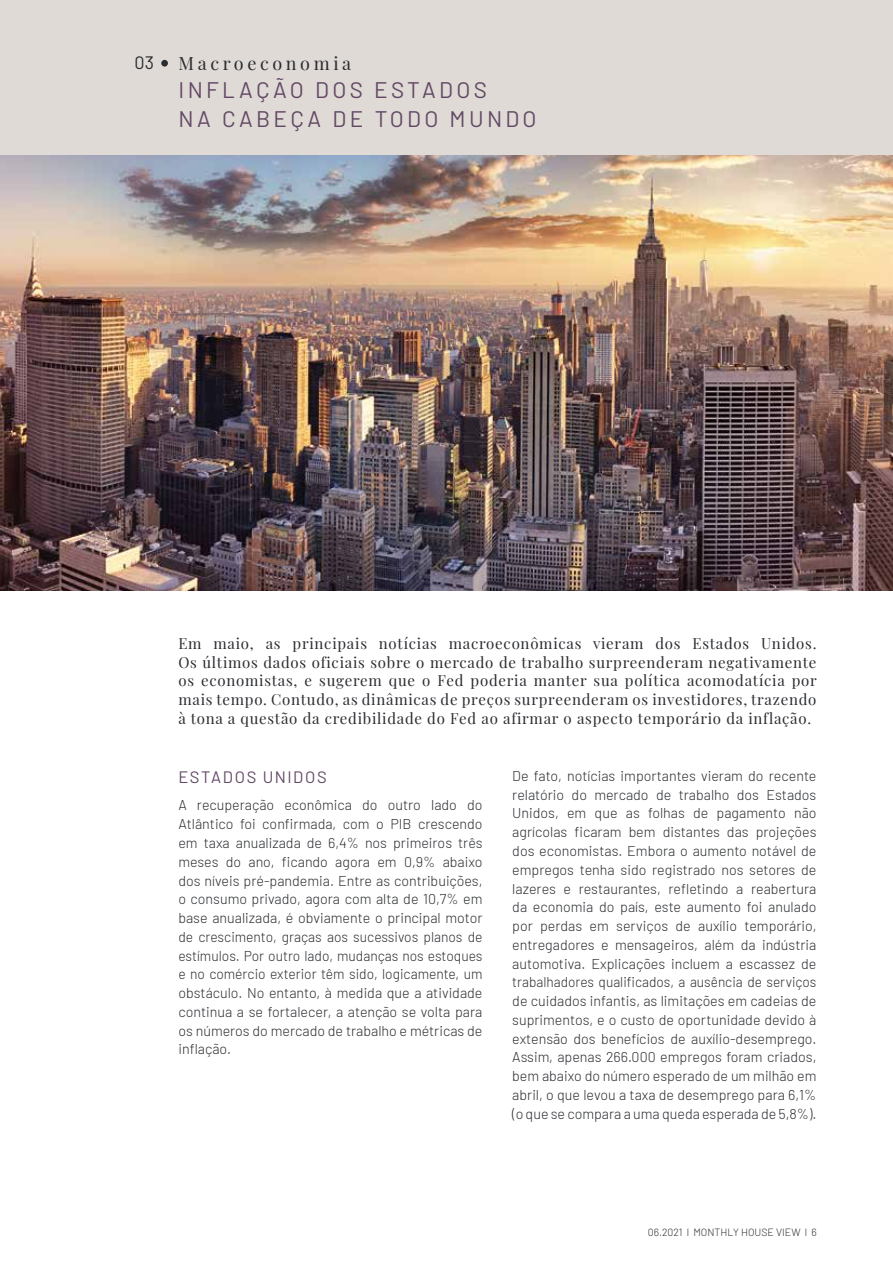
<style>
.page{position:relative;width:893px;height:1263px;background:#fff}
.page>*{position:absolute;margin:0;border:0;box-sizing:border-box;transform-origin:0 0}
.t1{font:22.5px/28.5px "Barlow";letter-spacing:.15em;color:#624865}
.t2{font:18px "Playfair Display";letter-spacing:.2em;color:#2a2c30}
.t3{font:18px "Barlow";color:#2a2c30}
.t4{font:16.5px "Barlow";letter-spacing:.1em;color:#624865}
.t5{font:15px/18.8px "Playfair Display";letter-spacing:.05em;color:#2a2c30;text-align:justify}
.t6{font:300 14.25px/18.8px "Barlow";color:#2a2c30;text-align:justify}
.t7{font:300 10.5px "Barlow";color:#2a2c30}
</style>
<div class="page">
<img style="left:0;top:154px;width:893px;height:436px">
<div style="left:0;top:0;width:893px;height:154px;background:#dfdad5"></div>
<div style="left:161px;top:60px;width:7px;height:7px;background:#2a2c30;border-radius:50%"></div>
<p class="t3" style="left:134px;top:50px;width:21px">03</p>
<p class="t2" style="left:179px;top:49px;width:174px">Macroeconomia</p>
<h1 class="t1" style="left:179px;top:74px;width:359px">INFLAÇÃO DOS ESTADOS<br>NA CABEÇA DE TODO MUNDO</h1>
<p class="t5" style="left:178px;top:632px;width:640px">Em maio, as principais notícias macroeconômicas vieram dos Estados Unidos.<br>Os últimos dados oficiais sobre o mercado de trabalho surpreenderam negativamente os economistas, e sugerem que o Fed poderia manter sua política acomodatícia por mais tempo. Contudo, as dinâmicas de preços surpreenderam os investidores, trazendo à tona a questão da credibilidade do Fed ao afirmar o aspecto temporário da inflação.</p>
<p class="t4" style="left:178px;top:765px;width:150px">ESTADOS UNIDOS</p>
<p class="t6" style="left:178px;top:795px;width:306px">A recuperação econômica do outro lado do Atlântico foi confirmada, com o PIB crescendo em taxa anualizada de 6,4% nos primeiros três meses do ano, ficando agora em 0,9% abaixo dos níveis pré-pandemia. Entre as contribuições, o consumo privado, agora com alta de 10,7% em base anualizada, é obviamente o principal motor de crescimento, graças aos sucessivos planos de estímulos. Por outro lado, mudanças nos estoques e no comércio exterior têm sido, logicamente, um obstáculo. No entanto, à medida que a atividade continua a se fortalecer, a atenção se volta para os números do mercado de trabalho e métricas de inflação.</p>
<p class="t6" style="left:512px;top:765px;width:306px">De fato, notícias importantes vieram do recente relatório do mercado de trabalho dos Estados Unidos, em que as folhas de pagamento não agrícolas ficaram bem distantes das projeções dos economistas. Embora o aumento notável de empregos tenha sido registrado nos setores de lazeres e restaurantes, refletindo a reabertura da economia do país, este aumento foi anulado por perdas em serviços de auxílio temporário, entregadores e mensageiros, além da indústria automotiva. Explicações incluem a escassez de trabalhadores qualificados, a ausência de serviços de cuidados infantis, as limitações em cadeias de suprimentos, e o custo de oportunidade devido à extensão dos benefícios de auxílio-desemprego.<br>Assim, apenas 266.000 empregos foram criados, bem abaixo do número esperado de um milhão em abril, o que levou a taxa de desemprego para 6,1% (o que se compara a uma queda esperada de 5,8%).</p>
<p class="t7" style="left:648px;top:1225px;width:170px">06.2021 l MONTHLY HOUSE VIEW l 6</p>
</div>
